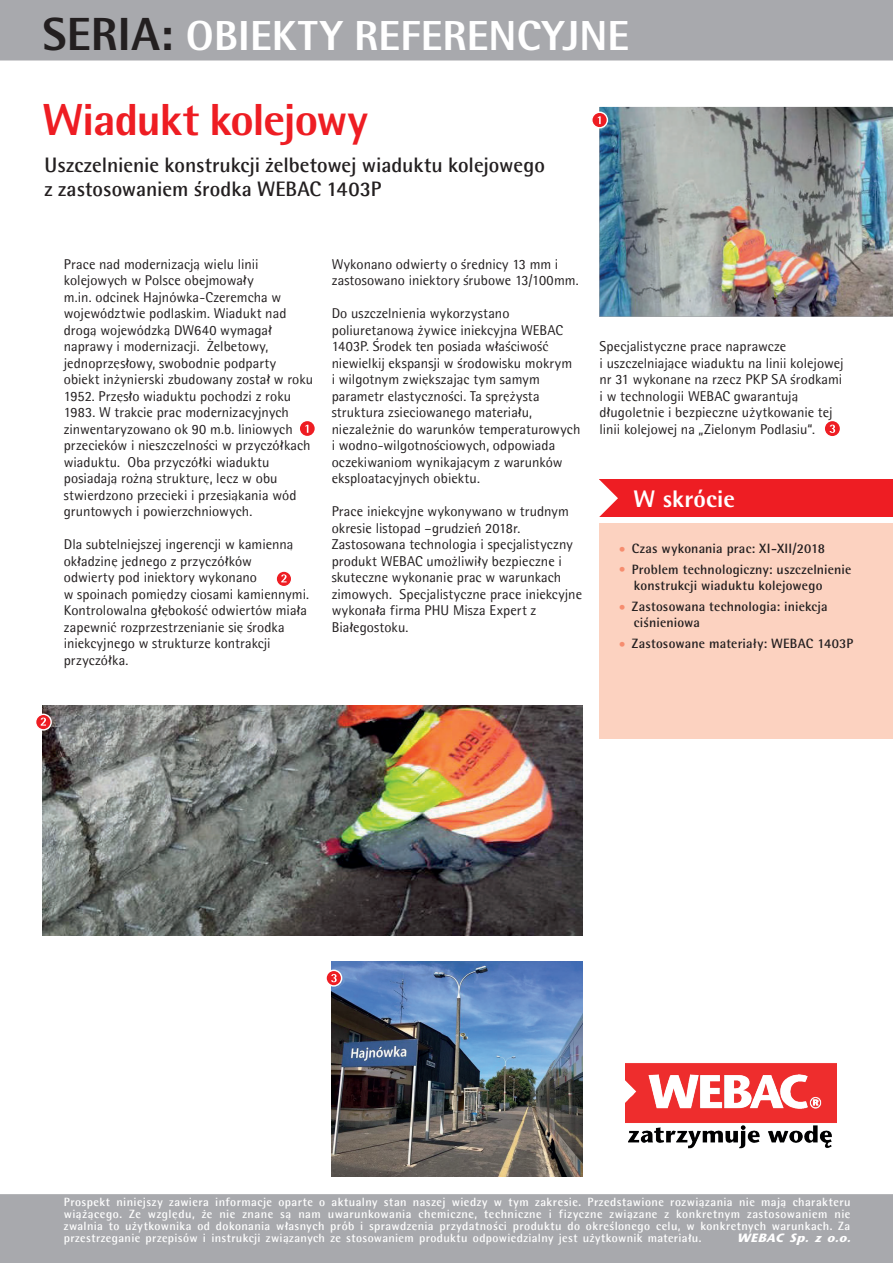
<style>
.page{position:relative;width:893px;height:1263px;background:#fff}
.page>*{position:absolute;margin:0;border:0;box-sizing:border-box;transform-origin:0 0}
.t1{font:800 45px "Rotis Semi Sans";letter-spacing:-.02em;color:#ee1d23}
.t2{font:800 42px "Rotis Semi Sans";letter-spacing:.005em;color:#fff}
.t3{font:800 24px "Rotis Semi Sans";letter-spacing:.01em;color:#fff}
.t4{font:700 21px/24px "Agfa Rotis Semisans";letter-spacing:-.005em;color:#231f20}
.t5{font:14.25px/16.5px "Agfa Rotis Semisans";letter-spacing:.005em;color:#231f20}
.t6{font:700 13.5px/16.5px "Rotis Semi Sans";letter-spacing:.01em;color:#231f20}
.t7{font:700 12px/12px "Agfa Rotis Semisans";letter-spacing:.03em;color:#fff;text-align:justify}
.t8{font:italic 700 12px "Stone Sans";color:#fff}
.s1{font-size:46.5px;color:#231f20}
.s2{font-family:"Agfa Rotis Semisans";font-weight:800;color:#f68d6f}
</style>
<div class="page">
<div style="left:599px;top:523px;width:294px;height:215px;background:#fcd2c0"></div>
<div style="left:599px;top:479px;width:294px;height:38px;background:#ee1d23"></div>
<svg style="left:599px;top:479px;width:19px;height:38px"></svg>
<img style="left:43px;top:706px;width:540px;height:229px">
<img style="left:332px;top:962px;width:251px;height:214px">
<img style="left:600px;top:107px;width:293px;height:209px">
<svg style="left:592px;top:112px;width:15px;height:16px"></svg>
<div style="left:591px;top:111px;width:17px;height:18px;border:1px solid #fff;border-radius:50%"></div>
<svg style="left:598px;top:116px;width:3px;height:8px"></svg>
<svg style="left:300px;top:421px;width:15px;height:15px"></svg>
<svg style="left:305px;top:425px;width:3px;height:8px"></svg>
<svg style="left:36px;top:714px;width:15px;height:16px"></svg>
<div style="left:35px;top:713px;width:17px;height:18px;border:1px solid #fff;border-radius:50%"></div>
<svg style="left:41px;top:718px;width:5px;height:8px"></svg>
<div style="left:0;top:0;width:893px;height:61px;background:#a8a9ad"></div>
<div style="left:0;top:1194px;width:893px;height:69px;background:#a8a9ad"></div>
<svg style="left:276px;top:571px;width:16px;height:16px"></svg>
<div style="left:275px;top:570px;width:17px;height:17px;border:1px solid #fff;border-radius:50%"></div>
<svg style="left:281px;top:574px;width:6px;height:8px"></svg>
<svg style="left:326px;top:970px;width:16px;height:16px"></svg>
<div style="left:325px;top:969px;width:17px;height:18px;border:1px solid #fff;border-radius:50%"></div>
<svg style="left:331px;top:974px;width:6px;height:8px"></svg>
<svg style="left:825px;top:421px;width:15px;height:15px"></svg>
<svg style="left:830px;top:425px;width:5px;height:8px"></svg>
<img style="left:625px;top:1063px;width:211px;height:86px">
<h2 class="t2" style="left:43px;top:9px;width:588px"><span class="s1">SERIA:</span> OBIEKTY REFERENCYJNE</h2>
<h1 class="t1" style="left:43px;top:92px;width:327px">Wiadukt kolejowy</h1>
<h3 class="t4" style="left:45px;top:153px;width:502px">Uszczelnienie konstrukcji żelbetowej wiaduktu kolejowego z zastosowaniem środka WEBAC 1403P</h3>
<p class="t5" style="left:64px;top:255px;width:251px">Prace nad modernizacją wielu linii kolejowych w Polsce obejmowały<br>m.in. odcinek Hajnówka-Czeremcha w województwie podlaskim. Wiadukt nad drogą wojewódzką DW640 wymagał naprawy i modernizacji. Żelbetowy, jednoprzęsłowy, swobodnie podparty obiekt inżynierski zbudowany został w roku 1952. Przęsło wiaduktu pochodzi z roku 1983. W trakcie prac modernizacyjnych zinwentaryzowano ok 90 m.b. liniowych przecieków i nieszczelności w przyczółkach wiaduktu. Oba przyczółki wiaduktu posiadają rożną strukturę, lecz w obu stwierdzono przecieki i przesiąkania wód gruntowych i powierzchniowych.</p>
<p class="t5" style="left:64px;top:536px;width:247px">Dla subtelniejszej ingerencji w kamienną okładzinę jednego z przyczółków<br>odwierty pod iniektory wykonano<br>w spoinach pomiędzy ciosami kamiennymi.<br>Kontrolowalna głębokość odwiertów miała zapewnić rozprzestrzenianie się środka iniekcyjnego w strukturze kontrakcji przyczółka.</p>
<p class="t5" style="left:332px;top:255px;width:249px">Wykonano odwierty o średnicy 13 mm i zastosowano iniektory śrubowe 13/100mm.</p>
<p class="t5" style="left:332px;top:305px;width:250px">Do uszczelnienia wykorzystano poliuretanową żywice iniekcyjna WEBAC 1403P. Środek ten posiada właściwość niewielkij ekspansji w środowisku mokrym<br>i wilgotnym zwiększając tym samym parametr elastyczności. Ta sprężysta struktura zsieciowanego materiału, niezależnie do warunków temperaturowych i wodno-wilgotnościowych, odpowiada oczekiwaniom wynikającym z warunków eksploatacyjnych obiektu.</p>
<p class="t5" style="left:332px;top:503px;width:252px">Prace iniekcyjne wykonywano w trudnym okresie listopad –grudzień 2018r.<br>Zastosowana technologia i specjalistyczny produkt WEBAC umożliwiły bezpieczne i skuteczne wykonanie prac w warunkach zimowych. Specjalistyczne prace iniekcyjne wykonała firma PHU Misza Expert z Białegostoku.</p>
<p class="t5" style="left:600px;top:338px;width:245px">Specjalistyczne prace naprawcze<br>i uszczelniające wiaduktu na linii kolejowej nr 31 wykonane na rzecz PKP SA środkami i w technologii WEBAC gwarantują długoletnie i bezpieczne użytkowanie tej linii kolejowej na „Zielonym Podlasiu“.</p>
<h3 class="t3" style="left:634px;top:484px;width:103px">W skrócie</h3>
<p class="t6" style="left:618px;top:540px;width:208px"><span class="s2">•</span> Czas wykonania prac: XI-XII/2018</p>
<p class="t6" style="left:634px;top:561px;width:219px;text-indent:-16px"><span class="s2">•</span> Problem technologiczny: uszczelnienie konstrukcji wiaduktu kolejowego</p>
<p class="t6" style="left:634px;top:598px;width:195px;text-indent:-16px"><span class="s2">•</span> Zastosowana technologia: iniekcja ciśnieniowa</p>
<p class="t6" style="left:618px;top:635px;width:236px"><span class="s2">•</span> Zastosowane materiały: WEBAC 1403P</p>
<p class="t7" style="left:64px;top:1196px;width:788px">Prospekt niniejszy zawiera informacje oparte o aktualny stan naszej wiedzy w tym zakresie. Przedstawione rozwiązania nie mają charakteru wiążącego. Ze względu, że nie znane są nam uwarunkowania chemiczne, techniczne i fizyczne związane z konkretnym zastosowaniem nie zwalnia to użytkownika od dokonania własnych prób i sprawdzenia przydatności produktu do określonego celu, w konkretnych warunkach. Za przestrzeganie przepisów i instrukcji związanych ze stosowaniem produktu odpowiedzialny jest użytkownik materiału.</p>
<p class="t8" style="left:737px;top:1230px;width:119px">WEBAC Sp. z o.o.</p>
</div>
